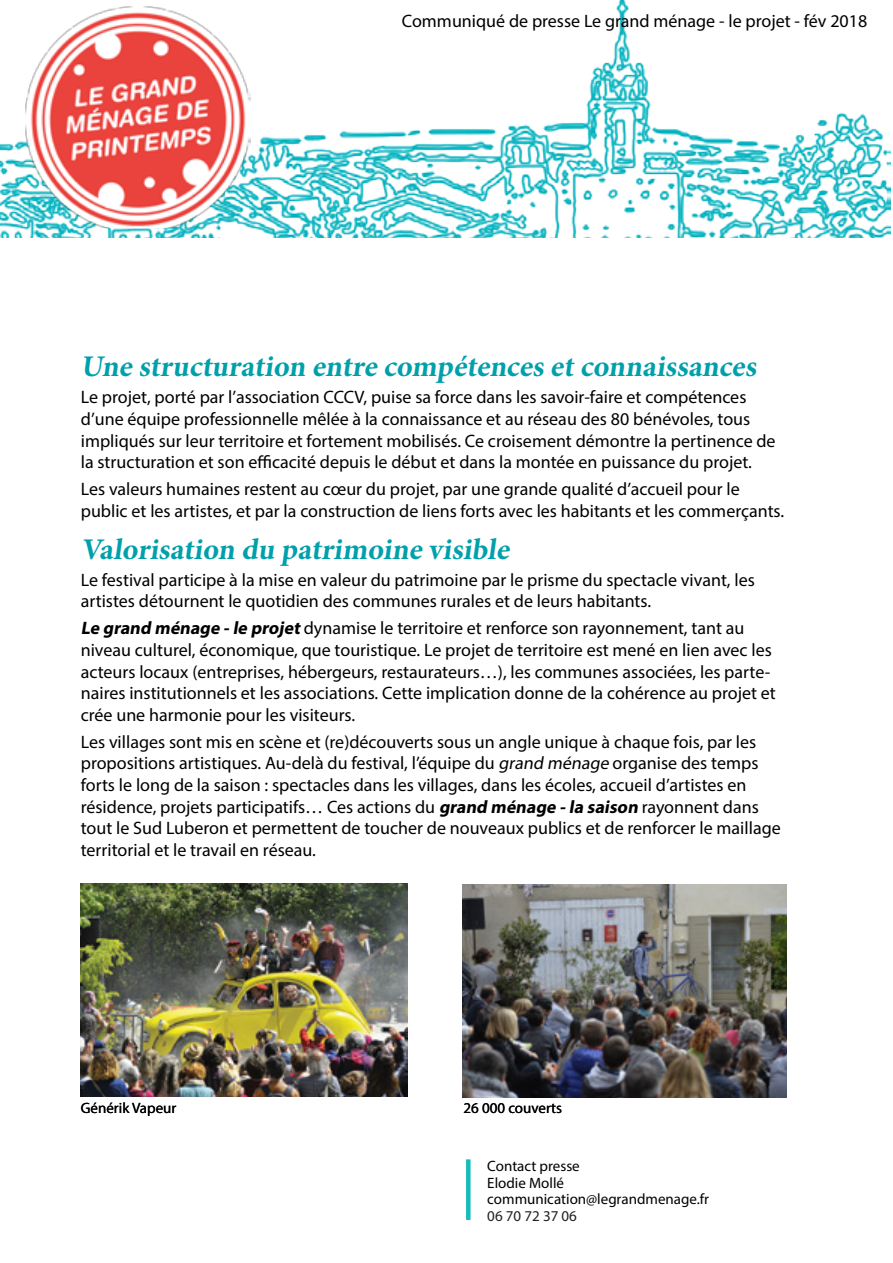
<style>
.page{position:relative;width:893px;height:1263px;background:#fff}
.page>*{position:absolute;margin:0;border:0;box-sizing:border-box;transform-origin:0 0}
.t1{font:700 30px "Minion Pro";color:#00a0ab}
.t2{font:18px/21.6px "Myriad Pro";color:#000}
.t3{font:15px/16.5px "Myriad Pro";color:#000}
.s1{font-weight:700;font-style:italic}
.s2{font-style:italic}
.s3{color:#231f20}
</style>
<div class="page">
<img style="left:81px;top:883px;width:326px;height:213px">
<img style="left:462px;top:884px;width:325px;height:213px">
<div style="left:466px;top:1159px;width:5px;height:61px;background:#17bcbd"></div>
<img style="left:0;top:0;width:890px;height:237px">
<img style="left:26px;top:7px;width:225px;height:220px">
<p class="t2" style="left:402px;top:10px;width:467px">Communiqué de presse Le grand ménage - le projet - fév 2018</p>
<p class="t1" style="left:81px;top:346px;width:683px">Une structuration entre compétences etconnaissances</p>
<p class="t2" style="left:81px;top:386px;width:696px">Le projet, porté par l’association CCCV, puise sa force dans les savoir-faire et compétences d’une équipe professionnelle mêlée à la connaissance et au réseau des 80 bénévoles, tous impliqués sur leur territoire et fortement mobilisés. Ce croisement démontre la pertinence de la structuration et son efficacité depuis le début et dans la montée en puissance du projet.</p>
<p class="t2" style="left:81px;top:478px;width:705px">Les valeurs humaines restent au cœur du projet, par une grande qualité d’accueil pour le public et les artistes, et par la construction de liens forts avec les habitants et les commerçants.</p>
<p class="t1" style="left:81px;top:528px;width:436px">Valorisation du patrimoine visible</p>
<p class="t2" style="left:81px;top:569px;width:676px">Le festival participe à la mise en valeur du patrimoine par le prisme du spectacle vivant, les artistes détournent le quotidien des communes rurales et de leurs habitants.</p>
<p class="t2" style="left:81px;top:617px;width:697px"><span class="s1">Le grand ménage -le projet</span> dynamise le territoire et renforce son rayonnement, tant au niveau culturel, économique, que touristique. Le projet de territoire est mené en lien avec les acteurs locaux (entreprises, hébergeurs, restaurateurs…), les communes associées, les parte&shy;naires institutionnels et les associations. Cette implication donne de la cohérence au projet et crée une harmonie pour les visiteurs.</p>
<p class="t2" style="left:81px;top:731px;width:701px">Les villages sont mis en scène et (re)découverts sous un angle unique à chaque fois, par les propositions artistiques. Au-delà du festival, l’équipe du <span class="s2">grand ménage</span> organise des temps forts le long de la saison : spectacles dans les villages, dans les écoles, accueil d’artistes en résidence, projets participatifs… Ces actions du <span class="s1">grand ménage -la saison</span> rayonnent dans tout le Sud Luberon et permettent de toucher de nouveaux publics et de renforcer le maillage territorial et le travail en réseau.</p>
<p class="t3" style="left:81px;top:1100px;width:97px">Générik Vapeur</p>
<p class="t3" style="left:463px;top:1099px;width:100px">26 000 couverts</p>
<p class="t3" style="left:487px;top:1157px;width:94px">Contact presse</p>
<p class="t3" style="left:487px;top:1174px;width:223px">Elodie Mollé communication@legrandmenage.fr<br><span class="s3">06 70 72 37 06</span></p>
</div>
